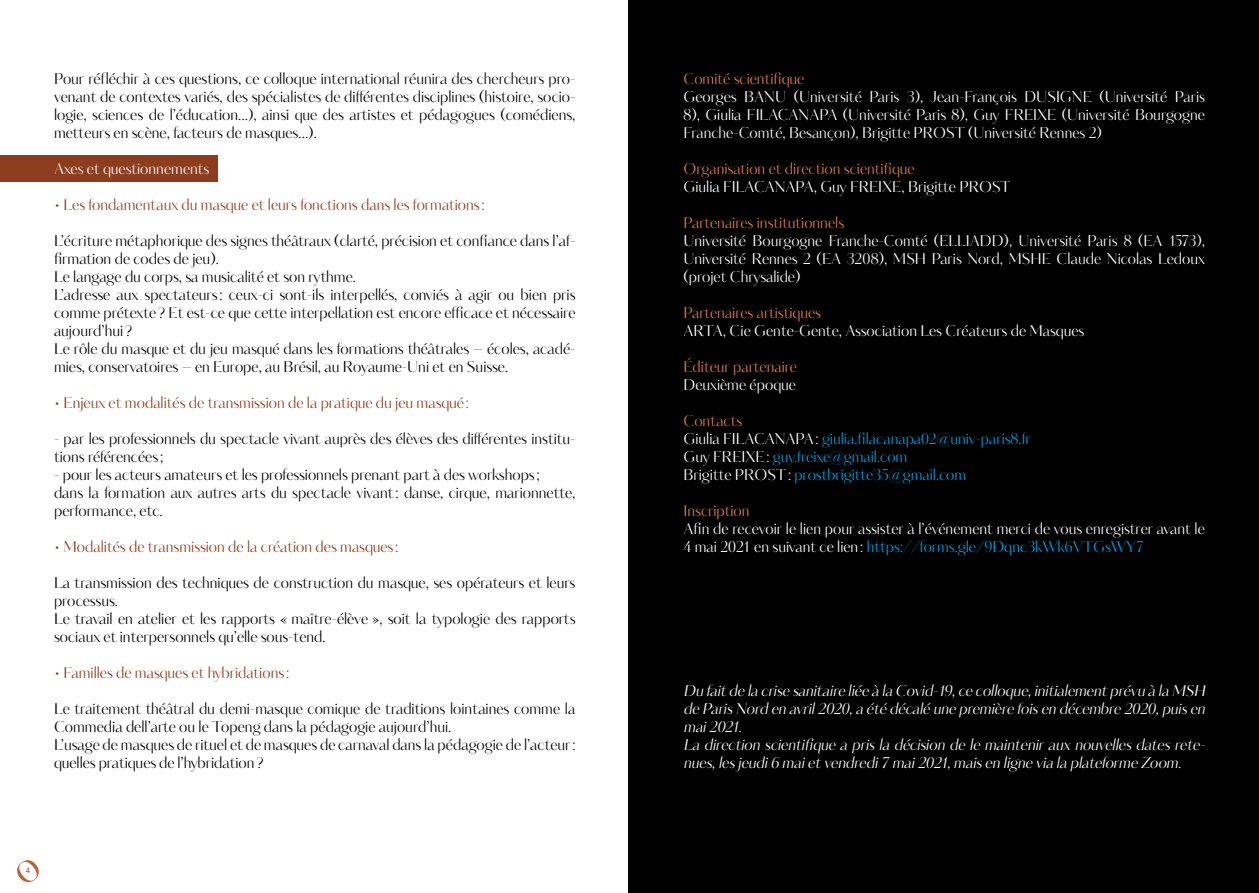
<style>
.page{position:relative;width:1259px;height:893px;background:#fff}
.page>*{position:absolute;margin:0;border:0;box-sizing:border-box;transform-origin:0 0}
.t1{font:15px/18px "Kudryashev Display Contrast Sans";color:#000}
.t2{font:15px/18px "Kudryashev Display Contrast Sans";color:#fff;text-align:justify}
.t3{font:italic 15px/18px "Kudryashev Display Contrast Sans";letter-spacing:-.025em;color:#fff}
.t4{font:15px "Kudryashev Display Contrast Sans";color:#8d3c1d}
.t5{font:15px "Kudryashev Display Contrast Sans";color:#e07d4e}
.t6{font:15px/18px "Kudryashev Display Contrast Sans";color:#009fe3}
.t7{font:7.5px "Open Sans";color:#8d3c1d}
.s1{color:#e07d4e}
.s2{color:#fff}
.s3{color:#009fe3}
</style>
<div class="page">
<svg style="left:17px;top:860px;width:22px;height:23px"></svg>
<div style="left:628px;top:0;width:631px;height:893px;background:#000"></div>
<div style="left:0;top:155px;width:218px;height:27px;background:#8d3c1d"></div>
<p class="t1" style="left:54px;top:71px;width:523px;text-align:justify">Pour réfléchir à ces questions, ce colloque international réunira des chercheurs pro&shy;venant de contextes variés, des spécialistes de différentes disciplines (histoire, socio&shy;logie, sciences de l’éducation…), ainsi que des artistes et pédagogues (comédiens, metteurs en scène, facteurs de masques…).</p>
<p class="t2" style="left:54px;top:161px;width:157px">Axes et questionnements</p>
<p class="t4" style="left:54px;top:194px;width:432px">• Les fondamentaux du masque et leurs fonctions dans les formations:</p>
<p class="t1" style="left:54px;top:233px;width:523px">L’écriture métaphorique des signes théâtraux (clarté, précision et confiance dans l’af&shy;firmation de codes de jeu).<br>Le langage du corps, sa musicalité et son rythme.<br>L’adresse aux spectateurs: ceux-ci sont-ils interpellés, conviés à agir ou bien pris comme prétexte ? Et est-ce que cette interpellation est encore efficace et nécessaire aujourd’hui ?<br>Le rôle du masque et du jeu masqué dans les formations théâtrales – écoles, acadé&shy;mies, conservatoires – en Europe, au Brésil, au Royaume-Uni et en Suisse.</p>
<p class="t4" style="left:54px;top:392px;width:416px">• Enjeux et modalités de transmission de la pratique du jeu masqué :</p>
<p class="t1" style="left:54px;top:431px;width:523px">- par les professionnels du spectacle vivant auprès des élèves des différentes institu&shy;tions référencées;</p>
<p class="t1" style="left:54px;top:467px;width:523px">- pour les acteurs amateurs et les professionnels prenant part à des workshops;<br>dans la formation aux autres arts du spectacle vivant: danse, cirque, marionnette, performance, etc.</p>
<p class="t4" style="left:54px;top:536px;width:346px">• Modalités de transmission de la création des masques:</p>
<p class="t1" style="left:54px;top:575px;width:523px">La transmission des techniques de construction du masque, ses opérateurs et leurs processus.<br>Le travail en atelier et les rapports « maître-élève », soit la typologie des rapports sociaux et interpersonnels qu’elle sous-tend.</p>
<p class="t4" style="left:54px;top:662px;width:237px">• Familles de masques et hybridations:</p>
<p class="t1" style="left:54px;top:701px;width:523px">Le traitement théâtral du demi-masque comique de traditions lointaines comme la<br>Commedia dell’arte ou le Topeng dans la pédagogie aujourd’hui.<br>L’usage de masques de rituel et de masques de carnaval dans la pédagogie de l’acteur:</p>
<p class="t7" style="left:26px;top:865px;width:6px">4</p>
<p class="t5" style="left:683px;top:68px;width:122px">Comité scientifique</p>
<p class="t2" style="left:683px;top:89px;width:523px">Georges BANU (Université Paris 3), Jean-François DUSIGNE (Université Paris 8), Giulia FILACANAPA (Université Paris 8), Guy FREIXE (Université Bourgogne Franche-Comté, Besançon), Brigitte PROST (Université Rennes 2)</p>
<p class="t5" style="left:683px;top:158px;width:233px">Organisation et direction scientifique</p>
<p class="t2" style="left:683px;top:179px;width:329px">Giulia FILACANAPA, Guy FREIXE, Brigitte PROST</p>
<p class="t5" style="left:683px;top:212px;width:162px">Partenaires institutionnels</p>
<p class="t2" style="left:683px;top:233px;width:523px">Université Bourgogne Franche-Comté (ELLIADD), Université Paris 8 (EA 1573), Université Rennes 2 (EA 3208), MSH Paris Nord, MSHE Claude Nicolas Ledoux (projet Chrysalide)</p>
<p class="t5" style="left:683px;top:302px;width:139px">Partenaires artistiques</p>
<p class="t2" style="left:683px;top:323px;width:402px">ARTA, Cie Gente-Gente, Association Les Créateurs de Masques</p>
<p class="t5" style="left:683px;top:356px;width:115px">Éditeur partenaire</p>
<p class="t2" style="left:683px;top:377px;width:114px">Deuxième époque</p>
<p class="t6" style="left:683px;top:413px;width:349px"><span class="s1">Contacts<br></span><span class="s2">Giulia FILACANAPA:</span> giulia.filacanapa02@univ-paris8.fr <span class="s2">Guy FREIXE:</span> guy.freixe@gmail.com<br><span class="s2">Brigitte PROST:</span> prostbrigitte35@gmail.com</p>
<p class="t5" style="left:683px;top:500px;width:68px">Inscription</p>
<p class="t2" style="left:683px;top:521px;width:523px">Afin de recevoir le lien pour assister à l’événement merci de vous enregistrer avant le<br>4 mai 2021 en suivant ce lien: <span class="s3">https://forms.gle/9Dqnc3kWk6VTGsWY7</span></p>
<p class="t3" style="left:683px;top:683px;width:527px">Du faitdelacrisesanitaireliéeàlaCovid-19,cecolloque,initialementprévu àlaMSH deParisNord en avril 2020,aétédécaléunepremièrefoisen décembre 2020,puisen mai 2021.<br>Ladirection scientifiqueaprisladécision delemaintenirauxnouvellesdatesrete&shy;nues,lesjeudi6 maietvendredi7 mai2021,maisen lignevialaplateformeZoom.</p>
</div>
